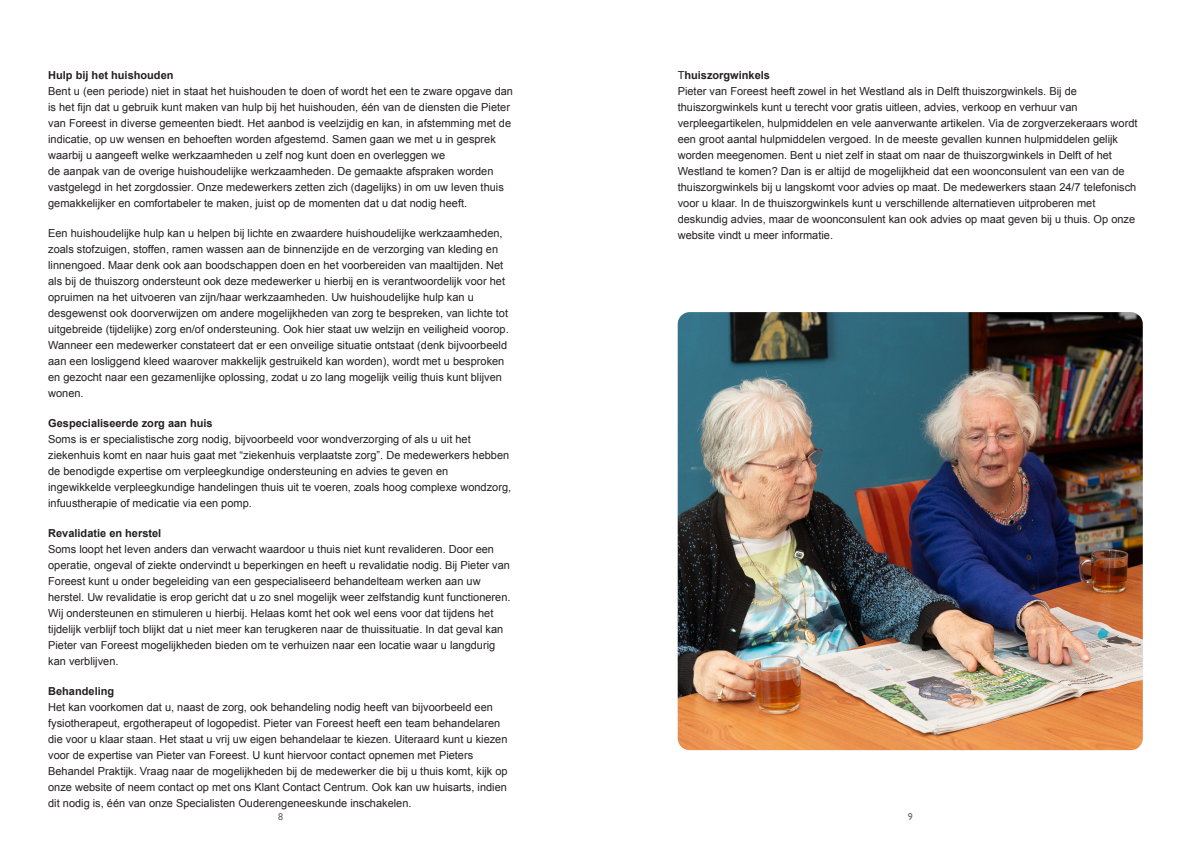
<style>
.page{position:relative;width:1191px;height:842px;background:#fff}
.page>*{position:absolute;margin:0;border:0;box-sizing:border-box;transform-origin:0 0}
.body{font:11px/16px "Arial";color:#231f20}
.body-2{font:700 11px "Arial";color:#231f20}
.t1{font:10px "Gill Sans";color:#6c6d70}
.s1{font-weight:400}
</style>
<div class="page">
<img style="left:677px;top:312px;width:465px;height:438px">
<p class="body-2" style="left:48px;top:68px;width:127px">Hulp bij het huishouden</p>
<p class="body" style="left:48px;top:83px;width:466px">Bent u (een periode) niet in staat het huishouden te doen of wordt het een te zware opgave dan is het fijn dat u gebruik kunt maken van hulp bij het huishouden, één van de diensten die Pieter van Foreest in diverse gemeenten biedt. Het aanbod is veelzijdig en kan, in afstemming met de indicatie, op uw wensen en behoeften worden afgestemd. Samen gaan we met u in gesprek waarbij u aangeeft welke werkzaamheden u zelf nog kunt doen en overleggen we</p>
<p class="body" style="left:48px;top:163px;width:457px">de aanpak van de overige huishoudelijke werkzaamheden. De gemaakte afspraken worden vastgelegd in het zorgdossier. Onze medewerkers zetten zich (dagelijks) in om uw leven thuis gemakkelijker en comfortabeler te maken, juist op de momenten dat u dat nodig heeft.</p>
<p class="body" style="left:48px;top:225px;width:458px">Een huishoudelijke hulp kan u helpen bij lichte en zwaardere huishoudelijke werkzaamheden, zoals stofzuigen, stoffen, ramen wassen aan de binnenzijde en de verzorging van kleding en linnengoed. Maar denk ook aan boodschappen doen en het voorbereiden van maaltijden. Net als bij de thuiszorg ondersteunt ook deze medewerker u hierbij en is verantwoordelijk voor het opruimen na het uitvoeren van zijn/haar werkzaamheden. Uw huishoudelijke hulp kan u</p>
<p class="body" style="left:48px;top:305px;width:462px">desgewenst ook doorverwijzen om andere mogelijkheden van zorg te bespreken, van lichte tot uitgebreide (tijdelijke) zorg en/of ondersteuning. Ook hier staat uw welzijn en veiligheid voorop.<br>Wanneer een medewerker constateert dat er een onveilige situatie ontstaat (denk bijvoorbeeld aan een losliggend kleed waarover makkelijk gestruikeld kan worden), wordt met u besproken en gezocht naar een gezamenlijke oplossing, zodat u zo lang mogelijk veilig thuis kunt blijven wonen.</p>
<p class="body-2" style="left:48px;top:416px;width:166px">Gespecialiseerde zorg aan huis</p>
<p class="body" style="left:48px;top:431px;width:462px">Soms is er specialistische zorg nodig, bijvoorbeeld voor wondverzorging of als u uit het ziekenhuis komt en naar huis gaat met “ziekenhuis verplaatste zorg”. De medewerkers hebben de benodigde expertise om verpleegkundige ondersteuning en advies te geven en</p>
<p class="body" style="left:48px;top:479px;width:464px">ingewikkelde verpleegkundige handelingen thuis uit te voeren, zoals hoog complexe wondzorg, infuustherapie of medicatie via een pomp.</p>
<p class="body-2" style="left:48px;top:526px;width:115px">Revalidatie en herstel</p>
<p class="body" style="left:48px;top:541px;width:463px">Soms loopt het leven anders dan verwacht waardoor u thuis niet kunt revalideren. Door een operatie, ongeval of ziekte ondervindt u beperkingen en heeft u revalidatie nodig. Bij Pieter van<br>Foreest kunt u onder begeleiding van een gespecialiseerd behandelteam werken aan uw</p>
<p class="body" style="left:48px;top:589px;width:464px">herstel. Uw revalidatie is erop gericht dat u zo snel mogelijk weer zelfstandig kunt functioneren.<br>Wij ondersteunen en stimuleren u hierbij. Helaas komt het ook wel eens voor dat tijdens het tijdelijk verblijf toch blijkt dat u niet meer kan terugkeren naar de thuissituatie. In dat geval kan Pieter van Foreest mogelijkheden bieden om te verhuizen naar een locatie waar u langdurig kan verblijven.</p>
<p class="body-2" style="left:48px;top:684px;width:68px">Behandeling</p>
<p class="body" style="left:48px;top:699px;width:461px">Het kan voorkomen dat u, naast de zorg, ook behandeling nodig heeft van bijvoorbeeld een fysiotherapeut, ergotherapeut of logopedist. Pieter van Foreest heeft een team behandelaren die voor u klaar staan. Het staat u vrij uw eigen behandelaar te kiezen. Uiteraard kunt u kiezen voor de expertise van Pieter van Foreest. U kunt hiervoor contact opnemen met Pieters Behandel Praktijk. Vraag naar de mogelijkheden bij de medewerker die bij u thuis komt, kijk op onze website of neem contact op met ons Klant Contact Centrum. Ook kan uw huisarts, indien dit nodig is, één van onze Specialisten Ouderengeneeskunde inschakelen.</p>
<p class="body-2" style="left:677px;top:68px;width:94px"><span class="s1">T</span>huiszorgwinkels</p>
<p class="body" style="left:677px;top:83px;width:461px">Pieter van Foreest heeft zowel in het Westland als in Delft thuiszorgwinkels. Bij de thuiszorgwinkels kunt u terecht voor gratis uitleen, advies, verkoop en verhuur van verpleegartikelen, hulpmiddelen en vele aanverwante artikelen. Via de zorgverzekeraars wordt een groot aantal hulpmiddelen vergoed. In de meeste gevallen kunnen hulpmiddelen gelijk worden meegenomen. Bent u niet zelf in staat om naar de thuiszorgwinkels in Delft of het Westland te komen? Dan is er altijd de mogelijkheid dat een woonconsulent van een van de thuiszorgwinkels bij u langskomt voor advies op maat. De medewerkers staan 24/7 telefonisch voor u klaar. In de thuiszorgwinkels kunt u verschillende alternatieven uitproberen met deskundig advies, maar de woonconsulent kan ook advies op maat geven bij u thuis. Op onze website vindt u meer informatie.</p>
<p class="t1" style="left:278px;top:810px;width:6px">8</p>
<p class="t1" style="left:907px;top:810px;width:6px">9</p>
</div>
